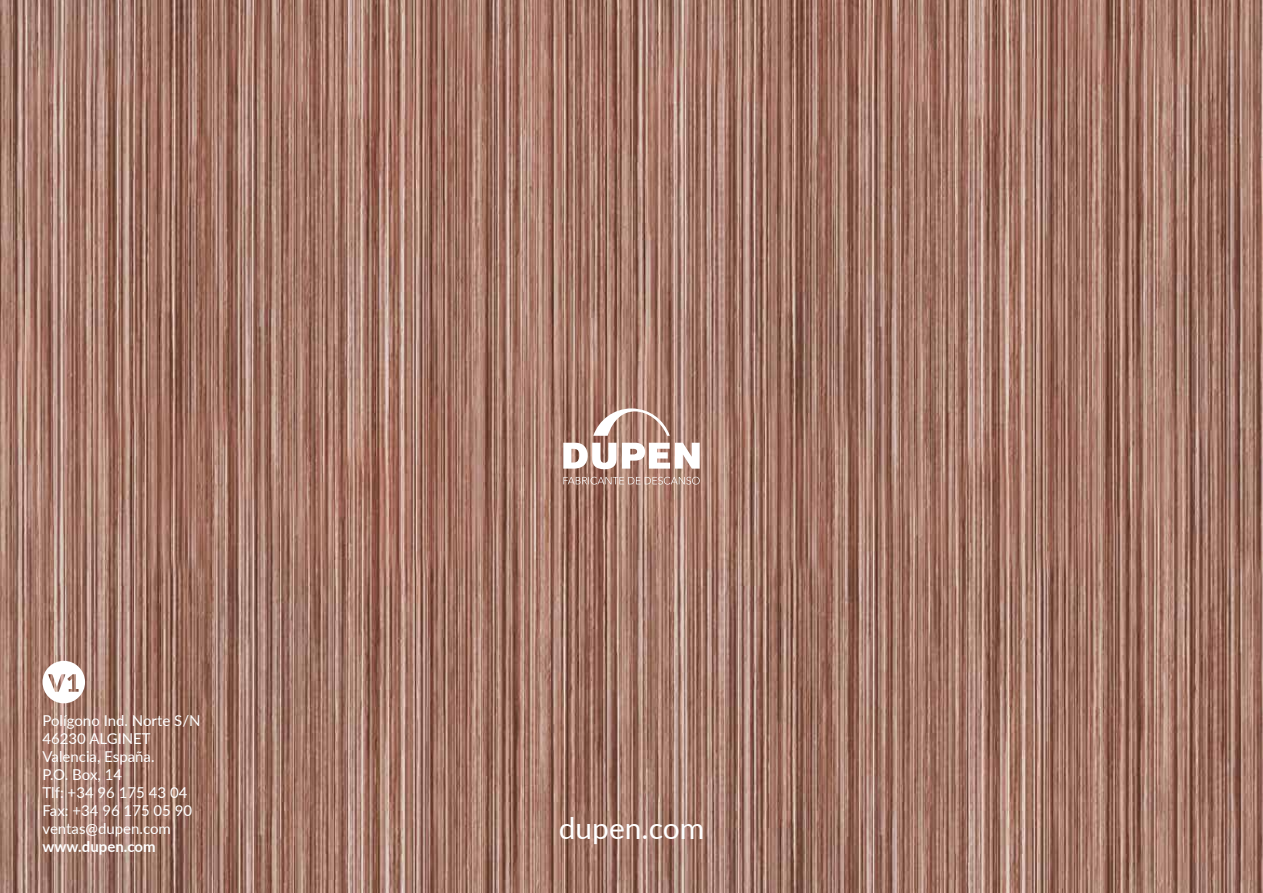
<style>
.page{position:relative;width:1263px;height:893px;background:#fff}
.page>*{position:absolute;margin:0;border:0;box-sizing:border-box;transform-origin:0 0}
.t1{font:30px "Lato";color:#fff}
.t2{font:15px/18px "Lato";color:#fff}
.t3{font:700 15px "Lato";color:#fff}
</style>
<div class="page">
<img style="left:0;top:0;width:1263px;height:893px">
<svg style="left:563px;top:477px;width:137px;height:8px"></svg>
<svg style="left:593px;top:408px;width:77px;height:28px"></svg>
<svg style="left:563px;top:443px;width:137px;height:26px"></svg>
<svg style="left:43px;top:661px;width:42px;height:42px"></svg>
<p class="t2" style="left:43px;top:711px;width:160px">Polígono Ind. Norte S/N<br>46230 ALGINET<br>Valencia, España.<br>P.O. Box, 14<br>Tlf: +34 96 175 43 04<br>Fax: +34 96 175 05 90 ventas@dupen.com</p>
<p class="t3" style="left:43px;top:836px;width:115px">www.dupen.com</p>
<h1 class="t1" style="left:559px;top:806px;width:147px">dupen.com</h1>
</div>
